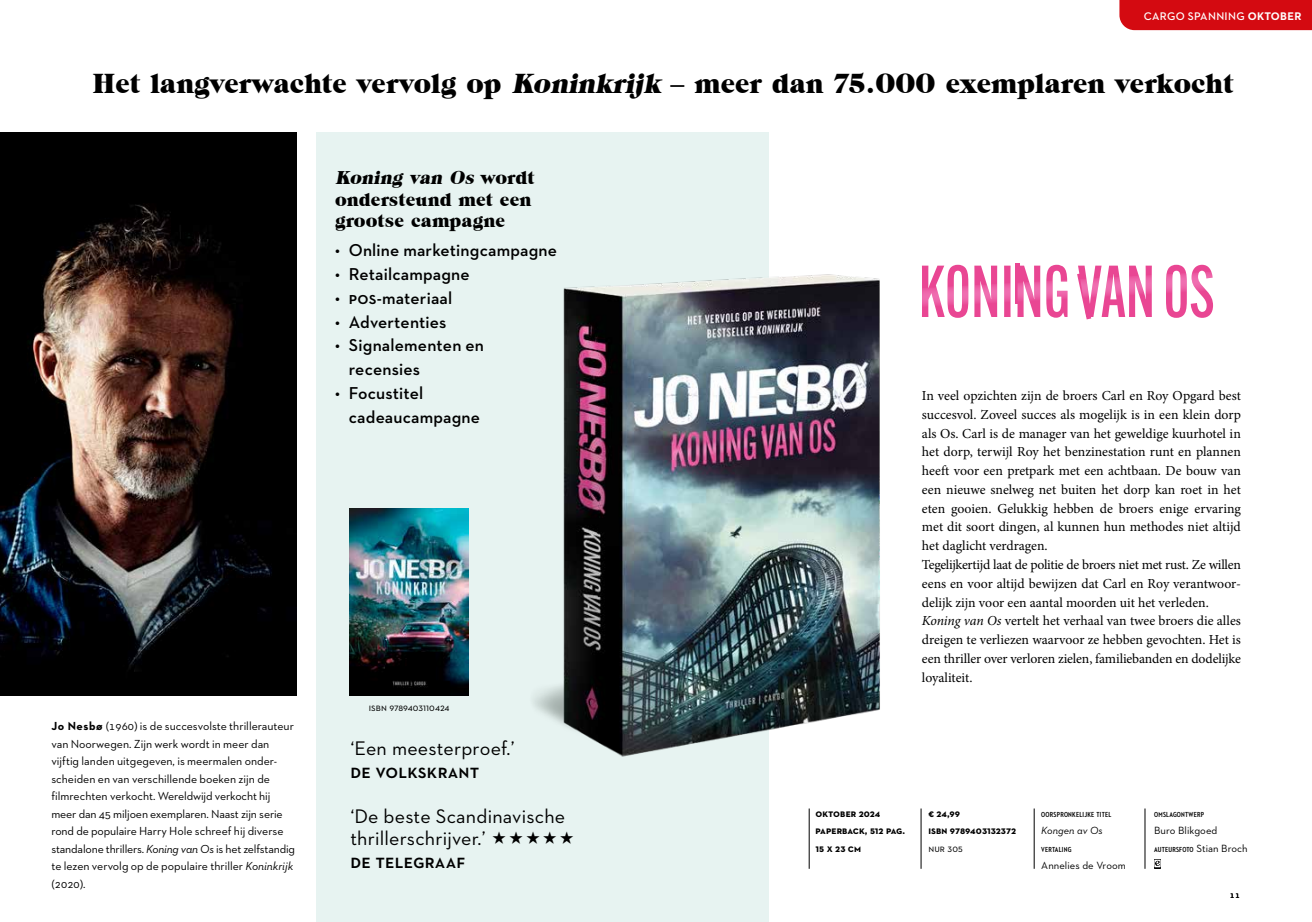
<style>
.page{position:relative;width:1312px;height:922px;background:#fff}
.page>*{position:absolute;margin:0;border:0;box-sizing:border-box;transform-origin:0 0}
.t1{font:27.88px "Grouch IT Cby BT";color:#000}
.t2{font:20px/22.5px "Neutraface 2 Text";letter-spacing:.01em;color:#000}
.t3{font:600 20px "Neutraface 2 Text";letter-spacing:.01em;color:#000}
.t4{font:18.75px/21.2px "Grouch IT Cby BT";letter-spacing:.005em;color:#000}
.t5{font:600 17.5px/23.8px "Neutraface 2 Text";letter-spacing:.01em;color:#000}
.t6{font:13.75px/18.8px "Minion Pro";letter-spacing:-.005em;color:#000}
.t7{font:11.88px/17.5px "Neutraface 2 Text";color:#000}
.t8{font:600 11.25px "Neutraface 2 Text";letter-spacing:.03em;color:#fff}
.t9{font:700 10.62px/17.5px "Neutraface 2 Text";letter-spacing:.005em;color:#000}
.t10{font:10.62px "Neutraface 2 Text";letter-spacing:.005em;color:#000}
.t11{font:italic 10.62px "Neutraface 2 Text";letter-spacing:.005em;color:#000}
.t12{font:8.75px "Neutraface 2 Text";color:#000}
.t13{font:700 7.38px "Neutraface 2 Condensed";letter-spacing:.03em;color:#000}
.s1{font-weight:700}
.s2{font-style:italic}
.s3{font-family:"Neutraface 2 Text";font-weight:400;font-size:10.62px}
</style>
<div class="page">
<div style="left:316px;top:133px;width:452px;height:788px;background:#e7f3f1"></div>
<svg style="left:1154px;top:859px;width:6px;height:9px"></svg>
<hr style="left:808px;top:808px;width:1px;height:60px;background:#000">
<hr style="left:920px;top:808px;width:1px;height:60px;background:#000">
<hr style="left:1033px;top:808px;width:1px;height:60px;background:#000">
<hr style="left:1144px;top:808px;width:1px;height:60px;background:#000">
<img style="left:533px;top:260px;width:347px;height:518px">
<img style="left:0;top:133px;width:296px;height:562px">
<img style="left:350px;top:508px;width:118px;height:187px">
<div style="left:1015px;top:263px;width:5px;height:40px;background:#e94693"></div>
<svg style="left:922px;top:265px;width:290px;height:54px"></svg>
<div style="left:1119px;top:0;width:192px;height:30px;background:#d40a11"></div>
<p class="t8" style="left:1143px;top:9px;width:159px">CARGO SPANNING <span class="s1">OKTOBER</span></p>
<h1 class="t1" style="left:92px;top:66px;width:1142px">Het langverwachte vervolg op <span class="s2">Koninkrijk</span> – meer dan 75.000 exemplaren verkocht</h1>
<h3 class="t4" style="left:335px;top:167px;width:201px"><span class="s2">Koning van Os</span> w o r d t ondersteund met een grootse campagne</h3>
<p class="t5" style="left:335px;top:238px;width:223px">• Online marketingcampagne</p>
<p class="t5" style="left:335px;top:262px;width:136px">• Retailcampagne</p>
<p class="t5" style="left:335px;top:286px;width:119px">• pos-materiaal</p>
<p class="t5" style="left:335px;top:309px;width:113px">• Advertenties</p>
<p class="t5" style="left:349px;top:333px;width:136px;text-indent:-14px">• Signalementen en recensies</p>
<p class="t5" style="left:349px;top:381px;width:133px;text-indent:-14px">• Focustitel cadeaucampagne</p>
<p class="t7" style="left:51px;top:717px;width:245px"><span class="s1">Jo Nesbø</span> (1960) is de succesvolste thrillerauteur van Noorwegen. Zijn werk wordt in meer dan vijftig landen uitgegeven, is meermalen onder&shy;scheiden en van verschillende boeken zijn de filmrechten verkocht. Wereldwijd verkocht hij meer dan 45 miljoen exemplaren. Naast zijn serie rond de populaire Harry Hole schreef hij diverse standalone thrillers. <span class="s2">Koning van Os</span> is het zelfstandig te lezen vervolg op de populaire thriller <span class="s2">Koninkrijk </span>(2020).</p>
<p class="t10" style="left:369px;top:700px;width:82px">isbn 9789403110424</p>
<h2 class="t2" style="left:350px;top:736px;width:166px">‘Een meesterproef.’</h2>
<h2 class="t3" style="left:350px;top:758px;width:130px">de volkskrant</h2>
<h2 class="t2" style="left:350px;top:804px;width:216px">‘De beste Scandinavische thrillerschrijver.’</h2>
<h2 class="t3" style="left:350px;top:848px;width:116px">de telegraaf</h2>
<p class="t6" style="left:921px;top:386px;width:320px">In veel opzichten zijn de broers Carl en Roy Opgard best succesvol. Zoveel succes als mogelijk is in een klein dorp als Os. Carl is de manager van het geweldige kuurhotel in het dorp, terwijl Roy het benzinestation runt en plannen heeft voor een pretpark met een achtbaan. De bouw van een nieuwe snelweg net buiten het dorp kan roet in het eten gooien. Gelukkig hebben de broers enige ervaring met dit soort dingen, al kunnen hun methodes niet altijd het daglicht verdragen.<br>Tegelijkertijd laat de politie de broers niet met rust. Ze willen eens en voor altijd bewijzen dat Carl en Roy verantwoor&shy;delijk zijn voor een aantal moorden uit het verleden.<br><span class="s2">Koning van Os</span> vertelt het verhaal van twee broers die alles dreigen te verliezen waarvoor ze hebben gevochten. Het is een thriller over verloren zielen, familiebanden en dodelijke loyaliteit.</p>
<p class="t9" style="left:815px;top:803px;width:91px">Oktober 2024<br>Paperback, 512 pag.<br>15 x 23 cm</p>
<p class="t9" style="left:928px;top:803px;width:89px">€ 24,99<br>isbn 9789403132372</p>
<p class="t10" style="left:928px;top:841px;width:36px">nur 305</p>
<p class="t13" style="left:1041px;top:809px;width:72px">OORSPRONKELIJKE TITEL</p>
<p class="t11" style="left:1041px;top:823px;width:63px">Kongen av Os</p>
<p class="t13" style="left:1041px;top:844px;width:32px">VERTALING</p>
<p class="t10" style="left:1041px;top:858px;width:86px">Annelies de Vroom</p>
<p class="t13" style="left:1153px;top:809px;width:51px">OMSLAGONTWERP</p>
<p class="t10" style="left:1153px;top:823px;width:65px">Buro Blikgoed</p>
<p class="t13" style="left:1153px;top:844px;width:95px">AUTEURSFOTO <span class="s3">Stian Broch</span></p>
<p class="t12" style="left:1229px;top:889px;width:11px">11</p>
</div>
